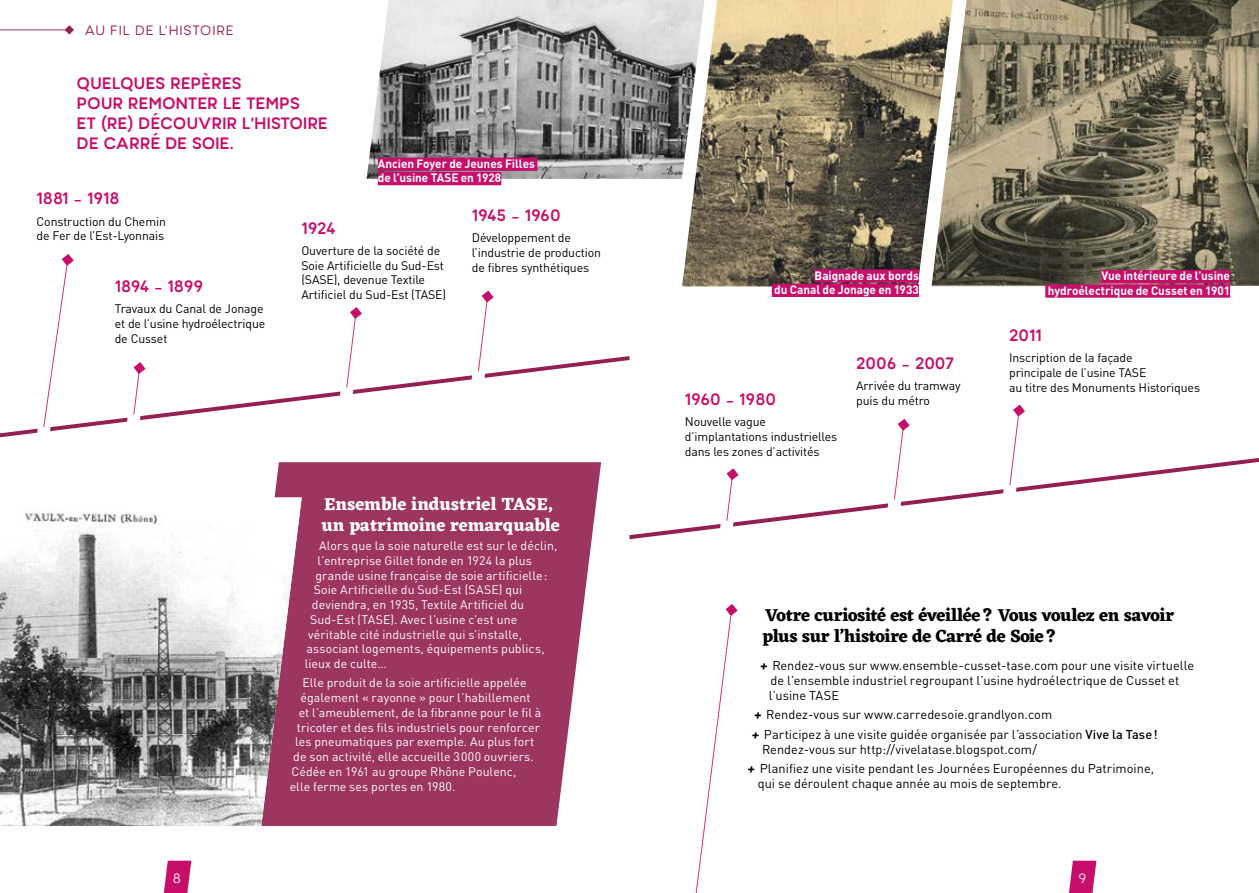
<style>
.page{position:relative;width:1259px;height:893px;background:#fff}
.page>*{position:absolute;margin:0;border:0;box-sizing:border-box;transform-origin:0 0}
.t1{font:700 18px/21px "Eczar";letter-spacing:-.025em;color:#000}
.t2{font:700 18px/21.6px "Eczar";color:#fff}
.t3{font:700 16.5px/19.8px "Minimo";letter-spacing:-.01em;color:#c70e6b}
.t4{font:13.5px "Minimo";letter-spacing:.06em;color:#931f53}
.t5{font:13.5px "Minimo";color:#fff}
.t6{font:12.75px/15px "DIN";color:#000}
.t7{font:12.3px "DIN";letter-spacing:.005em;color:#fff}
.t8{font:12.3px/14.7px "DIN";letter-spacing:-.01em;color:#000}
.t9{font:700 12px/14.4px "DIN";letter-spacing:-.005em;color:#fff;text-align:right}
.s1{font-family:"Minimo";font-weight:700;font-size:18px}
.s2{font-weight:500}
</style>
<div class="page">
<svg style="left:0;top:356px;width:629px;height:81px"></svg>
<svg style="left:629px;top:458px;width:630px;height:81px"></svg>
<hr style="left:0;top:30px;width:69px;height:1px;background:#9c355f">
<svg style="left:65px;top:25px;width:9px;height:10px"></svg>
<svg style="left:164px;top:861px;width:27px;height:32px"></svg>
<svg style="left:1069px;top:861px;width:27px;height:32px"></svg>
<svg style="left:695px;top:604px;width:42px;height:289px"></svg>
<svg style="left:274px;top:462px;width:327px;height:364px;background:#a3446b"></svg>
<svg style="left:37px;top:254px;width:37px;height:183px"></svg>
<svg style="left:471px;top:291px;width:22px;height:90px"></svg>
<svg style="left:340px;top:307px;width:22px;height:91px"></svg>
<svg style="left:1003px;top:405px;width:22px;height:90px"></svg>
<img style="left:682px;top:0;width:249px;height:287px">
<img style="left:367px;top:0;width:337px;height:179px">
<img style="left:931px;top:0;width:328px;height:287px">
<svg style="left:720px;top:468px;width:18px;height:63px"></svg>
<svg style="left:127px;top:362px;width:18px;height:63px"></svg>
<img style="left:0;top:497px;width:302px;height:329px">
<svg style="left:887px;top:419px;width:22px;height:90px"></svg>
<svg style="left:160px;top:510px;width:140px;height:15px"></svg>
<div style="left:814px;top:269px;width:105px;height:14px;background:#c70e6b"></div>
<div style="left:772px;top:284px;width:147px;height:13px;background:#c70e6b"></div>
<div style="left:1101px;top:270px;width:129px;height:13px;background:#c70e6b"></div>
<div style="left:1045px;top:284px;width:185px;height:14px;background:#c70e6b"></div>
<div style="left:378px;top:158px;width:159px;height:13px;background:#c70e6b"></div>
<div style="left:378px;top:172px;width:123px;height:13px;background:#c70e6b"></div>
<p class="t4" style="left:85px;top:22px;width:150px">AU FIL DE L’HISTOIRE</p>
<h2 class="t3" style="left:77px;top:73px;width:253px">QUELQUES REPÈRES<br>POUR REMONTER LE TEMPS<br>ET (RE) DÉCOUVRIR L’HISTOIRE<br>DE CARRÉ DE SOIE.</h2>
<p class="t9" style="left:378px;top:156px;width:159px;text-align:left">Ancien Foyer de Jeunes Filles de l’usine TASE en 1928</p>
<h2 class="t3" style="left:37px;top:189px;width:84px">1881 – 1918</h2>
<p class="t8" style="left:37px;top:214px;width:131px">Construction du Chemin de Fer de l’Est-Lyonnais</p>
<h2 class="t3" style="left:115px;top:276px;width:90px">1894 – 1899</h2>
<p class="t8" style="left:115px;top:301px;width:152px">Travaux du Canal de Jonage et de l’usine hydroélectrique de Cusset</p>
<h2 class="t3" style="left:301px;top:218px;width:36px">1924</h2>
<p class="t8" style="left:301px;top:243px;width:146px">Ouverture de la société de<br>Soie Artificielle du Sud-Est (SASE), devenue Textile<br>Artificiel du Sud-Est (TASE)</p>
<h2 class="t3" style="left:472px;top:205px;width:90px">1945 – 1960</h2>
<p class="t8" style="left:472px;top:230px;width:131px">Développement de l’industrie de production de fibres synthétiques</p>
<h1 class="t2" style="left:321px;top:492px;width:240px">Ensemble industriel TASE, un patrimoine remarquable</h1>
<p class="t7" style="left:319px;top:538px;width:240px">Alors que la soie naturelle est sur le déclin,</p>
<p class="t7" style="left:317px;top:553px;width:216px">l’entreprise Gillet fonde en 1924 la plus</p>
<p class="t7" style="left:315px;top:567px;width:233px">grande usine française de soie artificielle:</p>
<p class="t7" style="left:314px;top:582px;width:210px">Soie Artificielle du Sud-Est (SASE) qui</p>
<p class="t7" style="left:312px;top:597px;width:214px">deviendra, en 1935, Textile Artificiel du</p>
<p class="t7" style="left:310px;top:612px;width:209px">Sud-Est (TASE). Avec l’usine c’est une</p>
<p class="t7" style="left:308px;top:627px;width:215px">véritable cité industrielle qui s’installe,</p>
<p class="t7" style="left:306px;top:641px;width:239px">associant logements, équipements publics,</p>
<p class="t7" style="left:305px;top:656px;width:83px">lieux de culte…</p>
<p class="t7" style="left:302px;top:675px;width:226px">Elle produit de la soie artificielle appelée</p>
<p class="t7" style="left:300px;top:690px;width:231px">également « rayonne » pour l’habillement</p>
<p class="t7" style="left:299px;top:705px;width:244px">et l’ameublement, de la fibranne pour le fil à</p>
<p class="t7" style="left:297px;top:719px;width:244px">tricoter et des fils industriels pour renforcer</p>
<p class="t7" style="left:295px;top:734px;width:241px">les pneumatiques par exemple. Au plus fort</p>
<p class="t7" style="left:293px;top:749px;width:242px">de son activité, elle accueille 3000 ouvriers.</p>
<p class="t7" style="left:291px;top:764px;width:226px">Cédée en 1961 au groupe Rhône Poulenc,</p>
<p class="t7" style="left:290px;top:778px;width:167px">elle ferme ses portes en 1980.</p>
<p class="t9" style="left:774px;top:268px;width:146px">Baignade aux bords<br>du Canal de Jonage en 1933</p>
<p class="t9" style="left:1047px;top:268px;width:184px">Vue intérieure de l’usine hydroélectrique de Cusset en 1901</p>
<h2 class="t3" style="left:685px;top:389px;width:93px">1960 – 1980</h2>
<p class="t8" style="left:685px;top:414px;width:154px">Nouvelle vague d’implantations industrielles dans les zones d’activités</p>
<h2 class="t3" style="left:856px;top:353px;width:99px">2006 – 2007</h2>
<p class="t8" style="left:856px;top:378px;width:106px">Arrivée du tramway puis du métro</p>
<h2 class="t3" style="left:1009px;top:325px;width:34px">2011</h2>
<p class="t8" style="left:1009px;top:350px;width:192px">Inscription de la façade<br>principale de l’usine TASE<br>au titre des Monuments Historiques</p>
<h1 class="t1" style="left:762px;top:605px;width:413px">Votre curiosité est éveillée ? Vous voulez en savoir plus sur l’histoire de Carré de Soie ?</h1>
<p class="t6" style="left:768px;top:658px;width:427px;text-indent:-10px"><span class="s1">+</span> Rendez-vous sur www.ensemble-cusset-tase.com pour une visite virtuelle de l’ensemble industriel regroupant l’usine hydroélectrique de Cusset et l’usine TASE</p>
<p class="t6" style="left:750px;top:705px;width:408px;line-height:19.2px"><span class="s1">+</span> Rendez-vous sur www.carredesoie.grandlyon.com<br><span class="s1">+</span> Participez à une visite guidée organisée par l’association <span class="s2">Vive la Tase!</span></p>
<p class="t6" style="left:746px;top:739px;width:409px;line-height:19.2px;text-indent:16px">Rendez-vous sur http://vivelatase.blogspot.com/<br><span class="s1">+</span> Planifiez une visite pendant les Journées Européennes du Patrimoine,</p>
<p class="t6" style="left:758px;top:775px;width:305px">qui se déroulent chaque année au mois de septembre.</p>
<p class="t5" style="left:173px;top:870px;width:10px">8</p>
<p class="t5" style="left:1078px;top:870px;width:9px">9</p>
</div>
